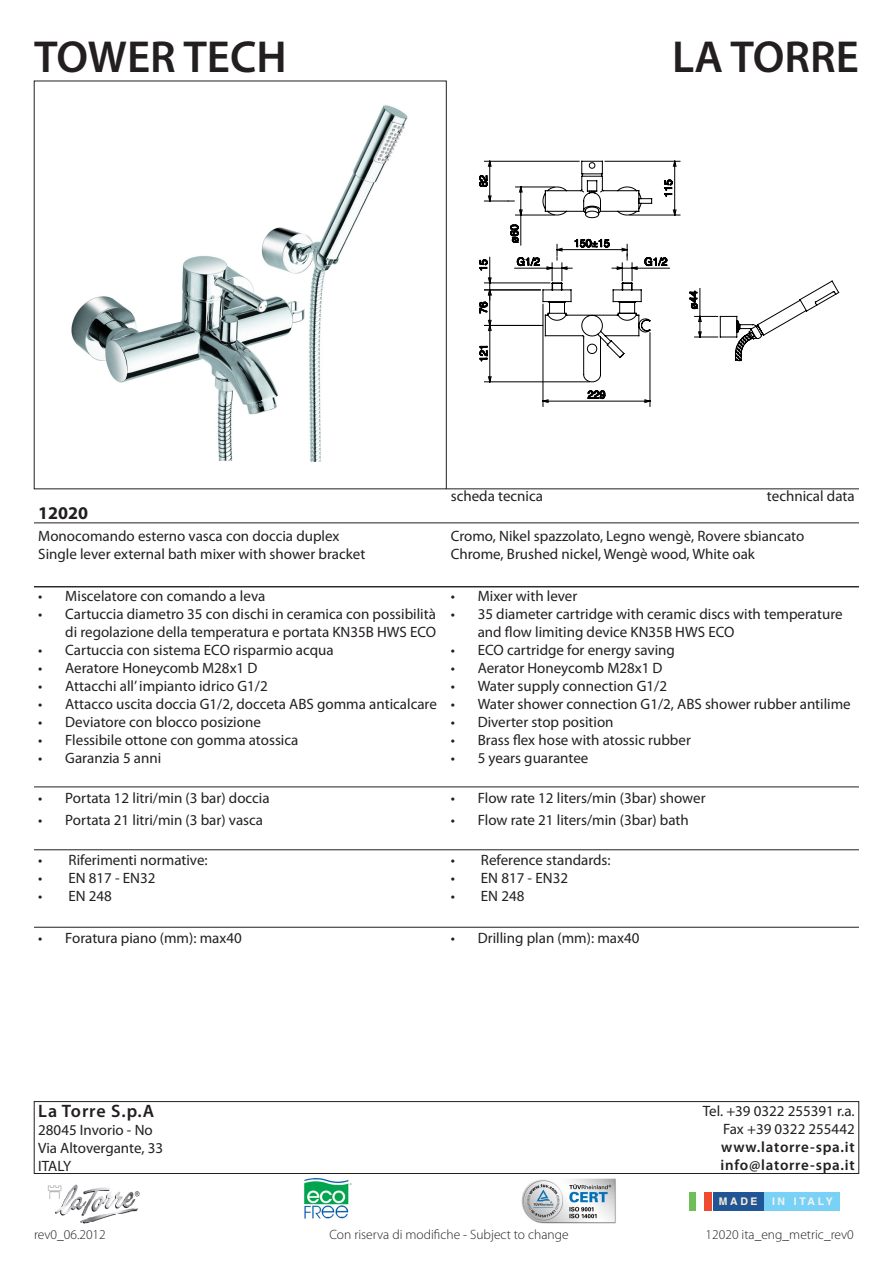
<style>
.page{position:relative;width:893px;height:1263px;background:#fff}
.page>*{position:absolute;margin:0;border:0;box-sizing:border-box;transform-origin:0 0}
.t1{font:600 45px "Myriad Pro";color:#231f20}
.t2{font:600 18px "Myriad Pro";letter-spacing:.05em;color:#231f20}
.t3{font:700 18px "Myriad Pro";color:#231f20}
.t4{font:15px/18px "Myriad Pro";color:#231f20;text-align:right}
.t5{font:600 15px "Myriad Pro";letter-spacing:.05em;color:#231f20}
.t6{font:300 13.5px "Myriad Pro";color:#231f20}
.t7{font:700 10.5px "Helvetica";letter-spacing:.25em;color:#f2f3f4}
.t8{font:700 10.5px "Helvetica";color:#feeddb}
</style>
<div class="page">
<div style="left:34px;top:1101px;width:825px;height:73px;border:1px solid #231f20"></div>
<img style="left:47px;top:1184px;width:93px;height:40px">
<hr style="left:34px;top:586px;width:825px;height:1px;background:#231f20">
<hr style="left:34px;top:523px;width:825px;height:1px;background:#231f20">
<hr style="left:34px;top:787px;width:825px;height:1px;background:#231f20">
<hr style="left:34px;top:587px;width:825px;height:1px;background:#231f20">
<div style="left:713px;top:1192px;width:52px;height:18px;background:#205696"></div>
<div style="left:765px;top:1192px;width:75px;height:18px;background:#79d2f6"></div>
<div style="left:689px;top:1192px;width:8px;height:18px;background:#6ebf59"></div>
<div style="left:704px;top:1192px;width:8px;height:18px;background:#ef4b33"></div>
<img style="left:521px;top:1178px;width:95px;height:45px">
<img style="left:304px;top:1178px;width:48px;height:41px">
<hr style="left:446px;top:489px;width:413px;height:1px;background:#231f20">
<svg style="left:479px;top:161px;width:360px;height:246px"></svg>
<img style="left:72px;top:105px;width:336px;height:357px">
<hr style="left:34px;top:849px;width:825px;height:1px;background:#231f20">
<hr style="left:34px;top:927px;width:825px;height:1px;background:#231f20">
<p class="t1" style="left:34px;top:28px;width:254px">TOWER TECH</p>
<p class="t1" style="left:672px;top:28px;width:188px">LA TORRE</p>
<p class="t3" style="left:38px;top:501px;width:51px">12020</p>
<p class="t4" style="left:38px;top:527px;width:303px">Monocomando esterno vasca con doccia duplex</p>
<p class="t4" style="left:38px;top:545px;width:329px">Single lever external bath mixer with shower bracket</p>
<p class="t4" style="left:38px;top:586px;width:229px">• Miscelatore con comando a leva</p>
<p class="t4" style="left:38px;top:604px;width:399px">• Cartuccia diametro 35 con dischi in ceramica con possibilità di regolazione della temperatura e portata KN35B HWS ECO</p>
<p class="t4" style="left:38px;top:640px;width:297px">• Cartuccia con sistema ECO risparmio acqua</p>
<p class="t4" style="left:38px;top:658px;width:221px">• Aeratore Honeycomb M28x1 D</p>
<p class="t4" style="left:38px;top:676px;width:231px">• Attacchi all’ impianto idrico G1/2</p>
<p class="t4" style="left:38px;top:694px;width:400px">• Attacco uscita doccia G1/2, docceta ABS gomma anticalcare</p>
<p class="t4" style="left:38px;top:712px;width:224px">• Deviatore con blocco posizione</p>
<p class="t4" style="left:38px;top:730px;width:262px">• Flessibile ottone con gomma atossica</p>
<p class="t4" style="left:38px;top:748px;width:125px">• Garanzia 5 anni</p>
<p class="t4" style="left:38px;top:789px;width:233px">• Portata 12 litri/min (3 bar) doccia</p>
<p class="t4" style="left:38px;top:810px;width:226px">• Portata 21 litri/min (3 bar) vasca</p>
<p class="t4" style="left:38px;top:851px;width:171px">• Riferimenti normative:</p>
<p class="t4" style="left:38px;top:869px;width:119px">• EN 817 - EN32</p>
<p class="t4" style="left:38px;top:887px;width:75px">• EN 248</p>
<p class="t4" style="left:451px;top:487px;width:94px">scheda tecnica</p>
<p class="t4" style="left:767px;top:487px;width:89px">technical data</p>
<p class="t4" style="left:451px;top:527px;width:355px">Cromo, Nikel spazzolato, Legno wengè, Rovere sbiancato</p>
<p class="t4" style="left:451px;top:545px;width:306px">Chrome, Brushed nickel, Wengè wood, White oak</p>
<p class="t4" style="left:451px;top:586px;width:128px">• Mixer with lever</p>
<p class="t4" style="left:478px;top:604px;width:366px;text-align:left;text-indent:-27px">• 35 diameter cartridge with ceramic discs with temperature and flow limiting device KN35B HWS ECO</p>
<p class="t4" style="left:451px;top:640px;width:226px">• ECO cartridge for energy saving</p>
<p class="t4" style="left:451px;top:658px;width:213px">• Aerator Honeycomb M28x1 D</p>
<p class="t4" style="left:451px;top:676px;width:218px">• Water supply connection G1/2</p>
<p class="t4" style="left:451px;top:694px;width:402px">• Water shower connection G1/2, ABS shower rubber antilime</p>
<p class="t4" style="left:451px;top:712px;width:164px">• Diverter stop position</p>
<p class="t4" style="left:451px;top:730px;width:242px">• Brass flex hose with atossic rubber</p>
<p class="t4" style="left:451px;top:748px;width:139px">• 5 years guarantee</p>
<p class="t4" style="left:451px;top:789px;width:256px">• Flow rate 12 liters/min (3bar) shower</p>
<p class="t4" style="left:451px;top:810px;width:240px">• Flow rate 21 liters/min (3bar) bath</p>
<p class="t4" style="left:451px;top:851px;width:161px">• Reference standards:</p>
<p class="t4" style="left:451px;top:869px;width:119px">• EN 817 - EN32</p>
<p class="t4" style="left:451px;top:887px;width:75px">• EN 248</p>
<p class="t4" style="left:38px;top:929px;width:205px">• Foratura piano (mm): max40</p>
<p class="t4" style="left:451px;top:929px;width:190px">• Drilling plan (mm): max40</p>
<p class="t2" style="left:38px;top:1100px;width:117px">La Torre S.p.A</p>
<p class="t4" style="left:38px;top:1121px;width:116px">28045 Invorio - No</p>
<p class="t4" style="left:38px;top:1139px;width:126px">Via Altovergante, 33</p>
<p class="t4" style="left:38px;top:1157px;width:35px">ITALY</p>
<p class="t4" style="left:703px;top:1102px;width:153px">Tel. +39 0322 255391 r.a.</p>
<p class="t4" style="left:723px;top:1120px;width:133px">Fax +39 0322 255442</p>
<p class="t5" style="left:721px;top:1137px;width:135px">www.latorre-spa.it</p>
<p class="t5" style="left:721px;top:1155px;width:136px">info@latorre-spa.it</p>
<p class="t8" style="left:719px;top:1195px;width:40px">MADE</p>
<p class="t7" style="left:772px;top:1195px;width:62px">IN ITALY</p>
<p class="t6" style="left:34px;top:1226px;width:73px">rev0_06.2012</p>
<p class="t6" style="left:329px;top:1226px;width:241px">Con riserva di modifiche - Subject to change</p>
<p class="t6" style="left:706px;top:1226px;width:150px">12020 ita_eng_metric_rev0</p>
</div>
